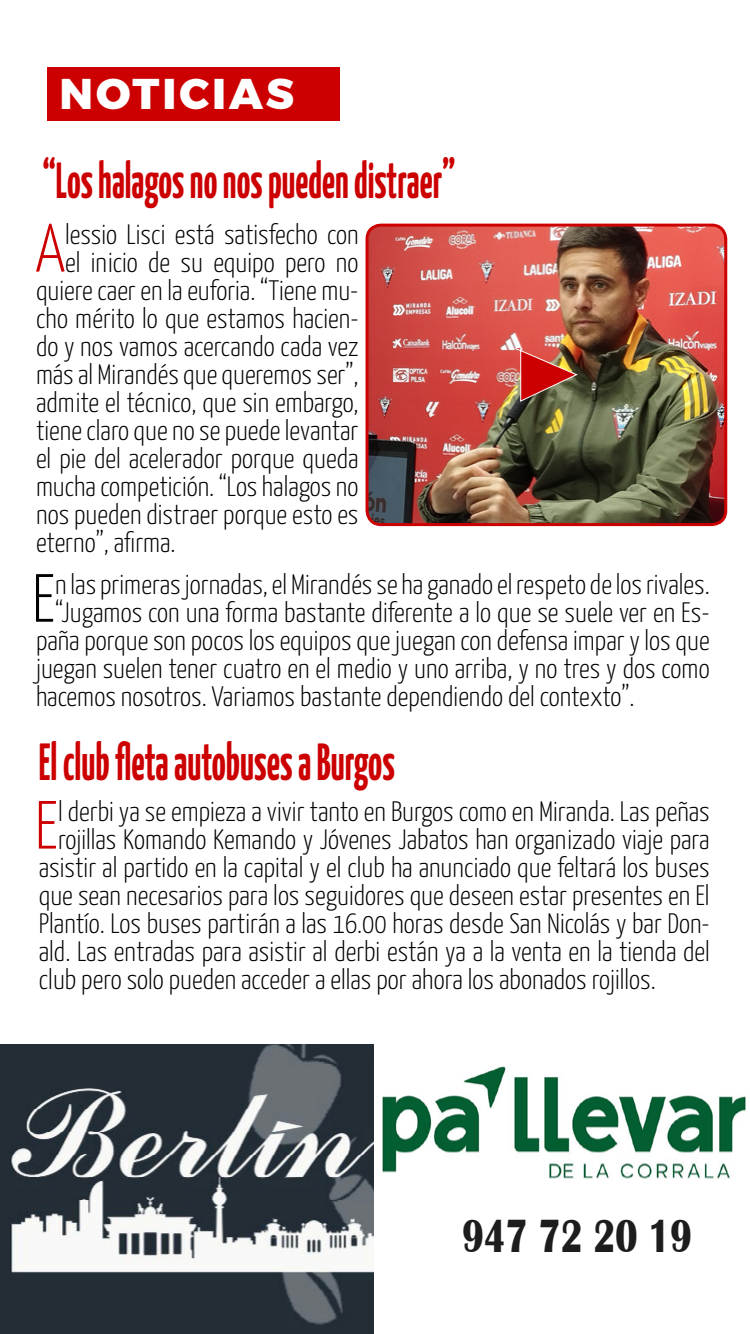
<style>
.page{position:relative;width:750px;height:1334px;background:#fff}
.page>*{position:absolute;margin:0;border:0;box-sizing:border-box;transform-origin:0 0}
.t1{font:300 68px "Yanone Kaffeesatz";color:#c00}
.t2{font:300 68px "Yanone Kaffeesatz";color:#000}
.t3{font:700 52px "Yanone Kaffeesatz";color:#c00;scale:.75 1}
.t4{font:700 50.5px "Yanone Kaffeesatz";color:#c00;scale:.75 1}
.t5{font:700 48px "Britannic";color:#1d1d1d;scale:.75 1}
.t6{font:800 43px "Montserrat";letter-spacing:.07em;color:#fff}
.t7{font:300 28px "Yanone Kaffeesatz";color:#000}
</style>
<div class="page">
<div style="left:47px;top:67px;width:292px;height:54px;background:#c00"></div>
<img style="left:367px;top:225px;width:359px;height:300px">
<div style="left:366px;top:224px;width:361px;height:302px;border:3px solid #c00;border-radius:14px"></div>
<img style="left:0;top:1044px;width:374px;height:290px">
<img style="left:382px;top:1066px;width:364px;height:113px">
<img style="left:514px;top:347px;width:65px;height:56px">
<h3 class="t6" style="left:59px;top:67px;width:236px">NOTICIAS</h3>
<h3 class="t4" style="left:42px;top:144px;width:553px">“Los halagos no nos pueden distraer”</h3>
<h1 class="t1" style="left:35px;top:199px;width:31px">A</h1>
<p class="t7" style="left:65px;top:214px;width:295px">lessio Lisci está satisfecho con</p>
<p class="t7" style="left:65px;top:242px;width:295px">el inicio de su equipo pero no</p>
<p class="t7" style="left:36px;top:270px;width:324px">quiere caer en la euforia. “Tiene mu-</p>
<p class="t7" style="left:36px;top:298px;width:324px">cho mérito lo que estamos hacien-</p>
<p class="t7" style="left:36px;top:326px;width:324px">do y nos vamos acercando cada vez</p>
<p class="t7" style="left:36px;top:354px;width:324px">más al Mirandés que queremos ser”,</p>
<p class="t7" style="left:36px;top:382px;width:324px">admite el técnico, que sin embargo,</p>
<p class="t7" style="left:36px;top:410px;width:324px">tiene claro que no se puede levantar</p>
<p class="t7" style="left:36px;top:438px;width:324px">el pie del acelerador porque queda</p>
<p class="t7" style="left:36px;top:466px;width:324px">mucha competición. “Los halagos no</p>
<p class="t7" style="left:36px;top:494px;width:324px">nos pueden distraer porque esto es</p>
<p class="t7" style="left:36px;top:522px;width:141px">eterno”, afirma.</p>
<h1 class="t2" style="left:32px;top:550px;width:25px">E</h1>
<p class="t7" style="left:55px;top:564px;width:656px">n las primeras jornadas, el Mirandés se ha ganado el respeto de los rivales.</p>
<p class="t7" style="left:55px;top:592px;width:656px">“Jugamos con una forma bastante diferente a lo que se suele ver en Es-</p>
<p class="t7" style="left:36px;top:620px;width:675px">paña porque son pocos los equipos que juegan con defensa impar y los que</p>
<p class="t7" style="left:36px;top:648px;width:675px">juegan suelen tener cuatro en el medio y uno arriba, y no tres y dos como</p>
<p class="t7" style="left:36px;top:676px;width:600px">hacemos nosotros. Variamos bastante dependiendo del contexto”.</p>
<h2 class="t3" style="left:39px;top:725px;width:476px">El club fleta autobuses a Burgos</h2>
<h1 class="t1" style="left:35px;top:776px;width:25px">E</h1>
<p class="t7" style="left:58px;top:791px;width:653px">l derbi ya se empieza a vivir tanto en Burgos como en Miranda. Las peñas</p>
<p class="t7" style="left:58px;top:819px;width:653px">rojillas Komando Kemando y Jóvenes Jabatos han organizado viaje para</p>
<p class="t7" style="left:39px;top:847px;width:672px">asistir al partido en la capital y el club ha anunciado que feltará los buses</p>
<p class="t7" style="left:39px;top:875px;width:672px">que sean necesarios para los seguidores que deseen estar presentes en El</p>
<p class="t7" style="left:39px;top:903px;width:673px">Plantío. Los buses partirán a las 16.00 horas desde San Nicolás y bar Don-</p>
<p class="t7" style="left:39px;top:931px;width:673px">ald. Las entradas para asistir al derbi están ya a la venta en la tienda del</p>
<p class="t7" style="left:39px;top:959px;width:618px">club pero solo pueden acceder a ellas por ahora los abonados rojillos.</p>
<h3 class="t5" style="left:462px;top:1209px;width:308px">947 72 20 19</h3>
</div>
